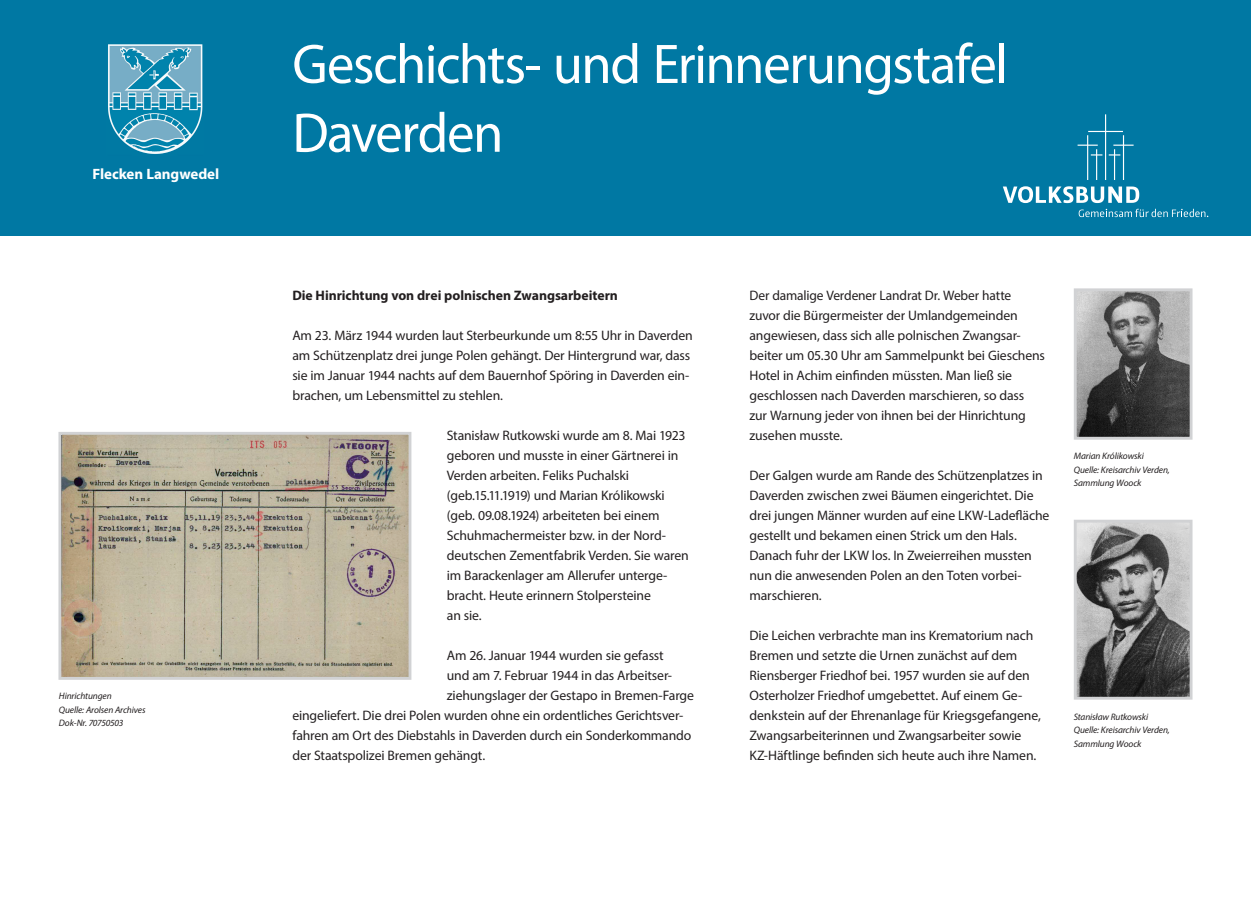
<style>
.page{position:relative;width:1251px;height:897px;background:#fff}
.page>*{position:absolute;margin:0;border:0;box-sizing:border-box;transform-origin:0 0}
.t1{font:56.25px/68.8px "Myriad Pro";letter-spacing:-.025em;color:#fff}
.t2{font:700 15px "Myriad Pro";letter-spacing:-.005em;color:#fff}
.t3{font:13.75px/20px "Myriad Pro";letter-spacing:-.01em;color:#231f20}
.t4{font:700 13.75px "Myriad Pro";letter-spacing:-.005em;color:#231f20}
.t5{font:italic 9.38px/13.4px "Myriad Pro";letter-spacing:-.01em;color:#231f20}
</style>
<div class="page">
<div style="left:0;top:0;width:1251px;height:236px;background:#0078a3"></div>
<svg style="left:1077px;top:114px;width:56px;height:66px"></svg>
<svg style="left:1003px;top:186px;width:136px;height:17px"></svg>
<svg style="left:1078px;top:209px;width:130px;height:8px"></svg>
<img style="left:62px;top:436px;width:345px;height:239px">
<div style="left:58px;top:432px;width:353px;height:247px;border:3px solid #d1d2d4"></div>
<img style="left:108px;top:44px;width:95px;height:110px">
<img style="left:1078px;top:292px;width:110px;height:143px">
<div style="left:1074px;top:288px;width:118px;height:151px;border:3px solid #d1d2d4"></div>
<img style="left:1078px;top:523px;width:110px;height:172px">
<div style="left:1074px;top:519px;width:118px;height:180px;border:3px solid #d1d2d4"></div>
<p class="t2" style="left:92px;top:164px;width:128px">Flecken Langwedel</p>
<p class="t5" style="left:59px;top:689px;width:88px">Hinrichtungen<br>Quelle: Arolsen Archives<br>Dok-Nr. 70750503</p>
<h1 class="t1" style="left:292px;top:29px;width:717px">Geschichts- und Erinnerungstafel<br>Daverden</h1>
<p class="t4" style="left:292px;top:286px;width:327px">Die Hinrichtung von drei polnischen Zwangsarbeitern</p>
<p class="t3" style="left:292px;top:325px;width:402px">Am 23. März 1944 wurden laut Sterbeurkunde um 8:55 Uhr in Daverden am Schützenplatz drei junge Polen gehängt. Der Hintergrund war, dass sie im Januar 1944 nachts auf dem Bauernhof Spöring in Daverden ein&shy;brachen, um Lebensmittel zu stehlen.</p>
<p class="t3" style="left:447px;top:425px;width:243px">Stanisław Rutkowski wurde am 8. Mai 1923 geboren und musste in einer Gärtnerei in Verden arbeiten. Feliks Puchalski (geb.15.11.1919) und Marian Królikowski (geb. 09.08.1924) arbeiteten bei einem Schuhmachermeister bzw. in der Nord&shy;deutschen Zementfabrik Verden. Sie waren im Barackenlager am Allerufer unterge&shy;bracht. Heute erinnern Stolpersteine<br>an sie.</p>
<p class="t3" style="left:447px;top:645px;width:218px">Am 26. Januar 1944 wurden sie gefasst</p>
<p class="t3" style="left:447px;top:665px;width:226px">und am 7. Februar 1944 in das Arbeitser-</p>
<p class="t3" style="left:447px;top:685px;width:249px">ziehungslager der Gestapo in Bremen-Farge</p>
<p class="t3" style="left:292px;top:705px;width:392px">eingeliefert. Die drei Polen wurden ohne ein ordentliches Gerichtsver-</p>
<p class="t3" style="left:292px;top:725px;width:400px">fahren am Ort des Diebstahls in Daverden durch ein Sonderkommando</p>
<p class="t3" style="left:292px;top:745px;width:194px">der Staatspolizei Bremen gehängt.</p>
<p class="t3" style="left:749px;top:285px;width:297px">Der damalige Verdener Landrat Dr. Weber hatte zuvor die Bürgermeister der Umlandgemeinden angewiesen, dass sich alle polnischen Zwangsar&shy;beiter um 05.30 Uhr am Sammelpunkt bei Gieschens Hotel in Achim einfinden müssten. Man ließ sie geschlossen nach Daverden marschieren, so dass zur Warnung jeder von ihnen bei der Hinrichtung zusehen musste.</p>
<p class="t3" style="left:749px;top:465px;width:301px">Der Galgen wurde am Rande des Schützenplatzes in Daverden zwischen zwei Bäumen eingerichtet. Die drei jungen Männer wurden auf eine LKW-Ladefläche gestellt und bekamen einen Strick um den Hals.<br>Danach fuhr der LKW los. In Zweierreihen mussten nun die anwesenden Polen an den Toten vorbei&shy;marschieren.</p>
<p class="t3" style="left:749px;top:625px;width:293px">Die Leichen verbrachte man ins Krematorium nach Bremen und setzte die Urnen zunächst auf dem Riensberger Friedhof bei. 1957 wurden sie auf den Osterholzer Friedhof umgebettet. Auf einem Ge&shy;denkstein auf der Ehrenanlage für Kriegsgefangene, Zwangsarbeiterinnen und Zwangsarbeiter sowie KZ-Häftlinge befinden sich heute auch ihre Namen.</p>
<p class="t5" style="left:1074px;top:449px;width:98px">Marian Królikowski<br>Quelle: Kreisarchiv Verden,<br>Sammlung Woock</p>
<p class="t5" style="left:1074px;top:709px;width:98px">Stanisław Rutkowski<br>Quelle: Kreisarchiv Verden,<br>Sammlung Woock</p>
</div>
